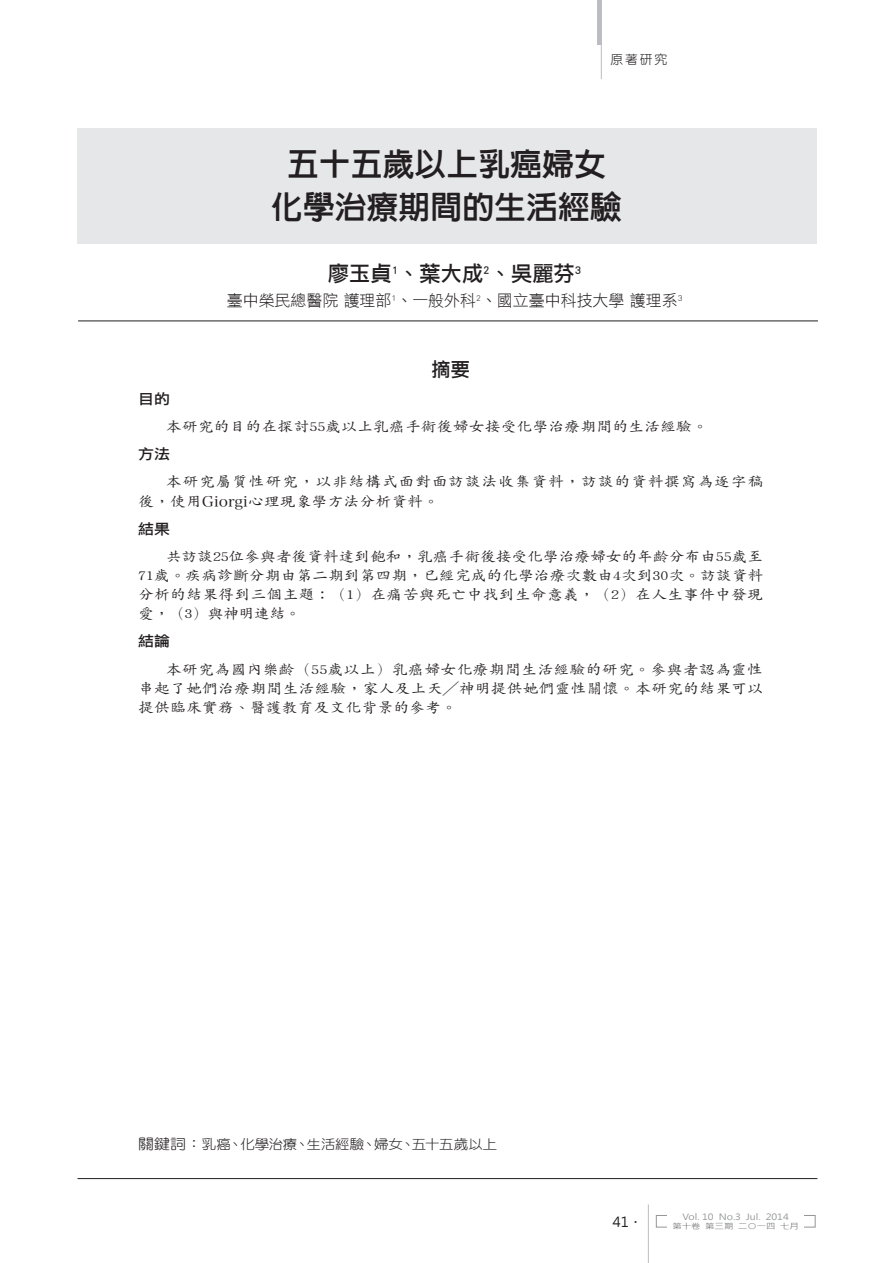
<style>
.page{position:relative;width:893px;height:1263px;background:#fff}
.page>*{position:absolute;margin:0;border:0;box-sizing:border-box;transform-origin:0 0}
.中文標題{font:800 31.95px "AR New Hei B5";color:#231f20}
.作者{font:21.3px "DFPG Li Hei Md MP BF";color:#231f20}
.中-內文中標{font:19.2px "DFPG Li Hei Md MP BF";color:#231f20}
.作者-2{font:15.9px "DFPG Li Hei Lt MP BF";color:#231f20}
.內文小標{font:500 14.4px/19.2px "Std Kai";letter-spacing:.005em;color:#231f20;text-align:justify;scale:1.11 1}
.內文小標-2{font:500 14.4px/19.2px "Std Kai";letter-spacing:.04em;color:#231f20;scale:1.11 1}
.內文小標-3{font:14.4px "DFPG Li Hei Md MP BF";color:#231f20;scale:1.11 1}
.t1{font:13.8px "Microsoft Jheng Hei";color:#231f20}
.內文小標-4{font:13.35px "DFPG Yuan Lt MP BF";letter-spacing:.005em;color:#231f20;scale:1.08 1}
.t2{font:12.75px "DFPG Yuan Lt MP BF";color:#231f20}
.t3{font:8.55px "Microsoft Jheng Hei";color:#939598;scale:1.16 1}
.t4{font:7.65px "Microsoft Jheng Hei";color:#6c6d70;scale:1.22 1}
.s1{font-family:"Hira Min Pro N W3";font-weight:400}
.s2{font-size:14.4px}
.s3{font-family:"DFPG Li Hei Md MP BF"}
</style>
<div class="page">
<hr style="left:597px;top:0;width:4px;height:44px;background:#bcbdc0">
<hr style="left:601px;top:0;width:1px;height:79px;background:#bcbdc0">
<hr style="left:648px;top:1204px;width:1px;height:59px;background:#bcbdc0">
<div style="left:656px;top:1215px;width:159px;height:12px;border:1px solid #939598"></div>
<div style="left:667px;top:1212px;width:137px;height:21px;background:#fff"></div>
<div style="left:77px;top:128px;width:740px;height:115px;background:#e6e7e9"></div>
<hr style="left:78px;top:1178px;width:739px;height:1px;background:#231f20">
<hr style="left:78px;top:321px;width:740px;height:1px;background:#231f20">
<p class="t2" style="left:611px;top:53px;width:58px">原著研究</p>
<p class="中文標題" style="left:287px;top:148px;width:320px">五十五歲以上乳癌婦女</p>
<p class="中文標題" style="left:271px;top:190px;width:352px">化學治療期間的生活經驗</p>
<p class="作者" style="left:328px;top:263px;width:255px">廖玉貞<sup>1</sup>、葉大成<sup>2</sup>、吳麗芬<sup>3</sup></p>
<p class="作者-2" style="left:227px;top:293px;width:457px">臺中榮民總醫院 護理部<sup>1</sup>、一般外科<sup>2</sup>、國立臺中科技大學 護理系<sup>3</sup></p>
<p class="中-內文中標" style="left:432px;top:359px;width:40px">摘要</p>
<p class="內文小標-3" style="left:138px;top:391px;width:30px">目的</p>
<p class="內文小標" style="left:166px;top:417px;width:490px">本研究的目的在探討55歲以上乳癌手術後婦女接受化學治療期間的生活經驗。</p>
<p class="內文小標-3" style="left:138px;top:447px;width:30px">方法</p>
<p class="內文小標-2" style="left:138px;top:472px;width:565px;text-indent:28px">本研究屬質性研究，以非結構式面對面訪談法收集資料，訪談的資料撰寫為逐字稿後，使用<span class="s1">Giorgi</span>心理現象學方法分析資料。</p>
<p class="內文小標-3" style="left:138px;top:521px;width:30px">結果</p>
<p class="內文小標" style="left:138px;top:547px;width:565px;text-indent:28px">共訪談25位參與者後資料達到飽和，乳癌手術後接受化學治療婦女的年齡分布由55歲至71歲。疾病診斷分期由第二期到第四期，已經完成的化學治療次數由4次到30次。訪談資料分析的結果得到三個主題：（1）在痛苦與死亡中找到生命意義，（2）在人生事件中發現愛，（3）與神明連結。</p>
<p class="內文小標-3" style="left:138px;top:634px;width:30px">結論</p>
<p class="內文小標" style="left:138px;top:659px;width:565px;text-indent:28px">本研究為國內樂齡（55歲以上）乳癌婦女化療期間生活經驗的研究。參與者認為靈性串起了她們治療期間生活經驗，家人及上天╱神明提供她們靈性關懷。本研究的結果可以提供臨床實務、醫護教育及文化背景的參考。</p>
<p class="內文小標-4" style="left:138px;top:1138px;width:334px"><span class="s2">關鍵詞：</span>乳癌、化學治療、生活經驗、婦女、五十五歲以上</p>
<p class="t3" style="left:683px;top:1211px;width:93px">Vol. 10 No.3 Jul. 2014</p>
<p class="t1" style="left:613px;top:1213px;width:31px">41<span class="s3">．</span></p>
<p class="t4" style="left:672px;top:1221px;width:105px">第十卷 第三期 二○一四 七月</p>
</div>
